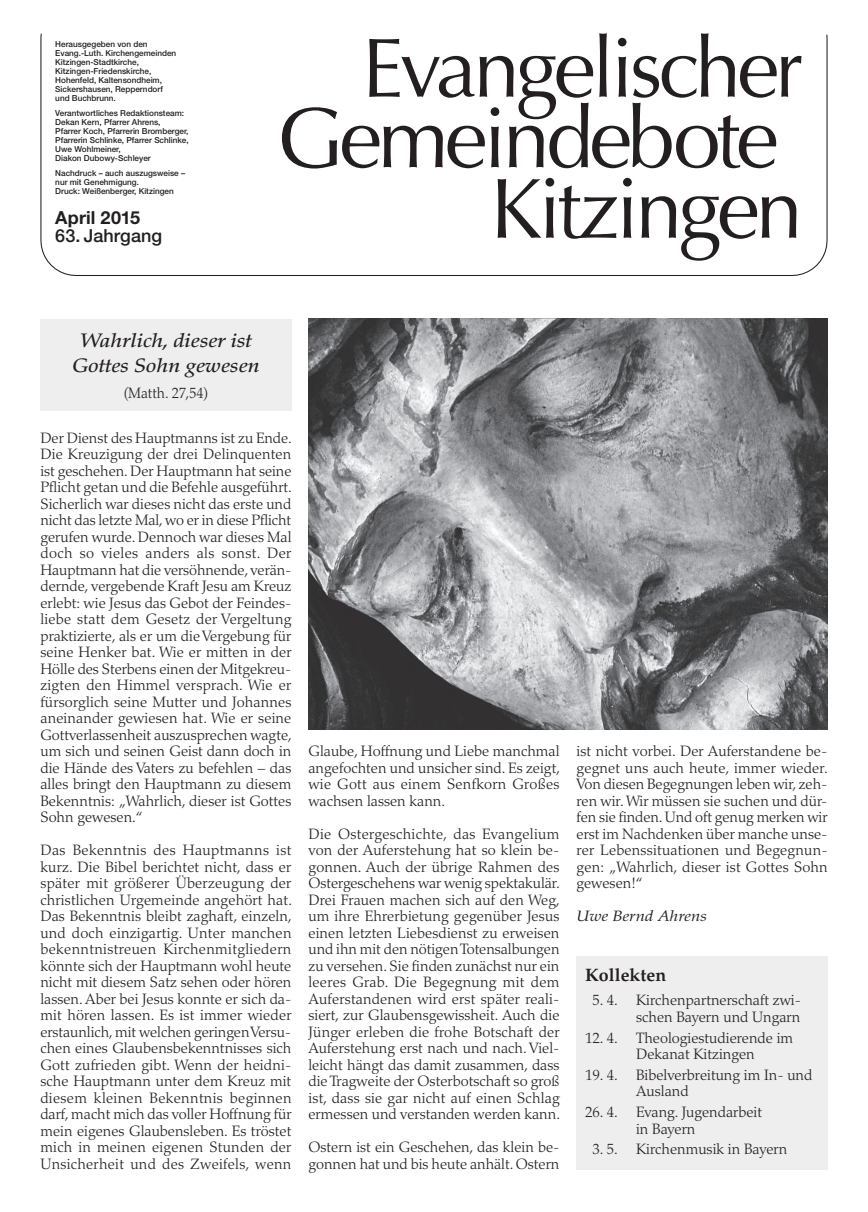
<style>
.page{position:relative;width:868px;height:1212px;background:#fff}
.page>*{position:absolute;margin:0;border:0;box-sizing:border-box;transform-origin:0 0}
.t1{font:85.5px/70.5px "Optima";letter-spacing:-.05em;color:#231f20;text-align:right}
.t2{font:84px "Optima";letter-spacing:-.05em;color:#231f20}
.t3{font:italic 500 19.5px/25.5px "Palatino";color:#231f20;text-align:center;scale:1.1 1}
.t4{font:500 18px "Helvetica Neue";letter-spacing:.005em;color:#231f20}
.t5{font:700 18px "Helvetica Neue";letter-spacing:.005em;color:#231f20}
.t6{font:700 18px "Palatino";color:#231f20}
.t7{font:300 15px/16.5px "Palatino";color:#231f20;text-align:justify}
.t8{font:italic 15px "Palatino";color:#231f20;scale:1.12 1}
.t9{font:300 15px "Palatino";color:#231f20;scale:.95 1}
.t10{font:500 8.25px/9px "Helvetica Neue";color:#231f20}
.s1{color:#fff}
</style>
<div class="page">
<svg style="left:40px;top:33px;width:788px;height:243px"></svg>
<div style="left:40px;top:319px;width:251px;height:91px;background:#eeeeef"></div>
<img style="left:308px;top:319px;width:519px;height:411px">
<div style="left:576px;top:956px;width:251px;height:213px;background:#eeeeef"></div>
<p class="t10" style="left:55px;top:40px;width:122px">Herausgegeben von den<br>Evang.-Luth. Kirchengemeinden<br>Kitzingen-Stadtkirche,<br>Kitzingen-Friedenskirche,<br>Hohenfeld, Kaltensondheim,<br>Sickershausen, Repperndorf und Buchbrunn.</p>
<p class="t10" style="left:55px;top:109px;width:135px">Verantwortliches Redaktionsteam:<br>Dekan Kern, Pfarrer Ahrens,<br>Pfarrer Koch, Pfarrerin Bromberger,<br>Pfarrerin Schlinke, Pfarrer Schlinke,<br>Uwe Wohlmeiner,<br>Diakon Dubowy-Schleyer</p>
<p class="t10" style="left:55px;top:169px;width:131px">Nachdruck – auch auszugsweise – nur mit Genehmigung.<br>Druck: Weißenberger, Kitzingen</p>
<p class="t5" style="left:55px;top:207px;width:86px">April 2015</p>
<p class="t4" style="left:55px;top:225px;width:108px">63. Jahrgang</p>
<h2 class="t2" style="left:361px;top:19px;width:442px">Evangelischer</h2>
<h1 class="t1" style="left:277px;top:104px;width:527px">Gemeindebote<span class="s1">r<br></span>Kitzingen</h1>
<h3 class="t3" style="left:72px;top:328px;width:172px">Wahrlich, dieser ist<br>Gottes Sohn gewesen</h3>
<p class="t9" style="left:123px;top:384px;width:91px">(Matth. 27,54)</p>
<p class="t7" style="left:40px;top:429px;width:253px">Der Dienst des Hauptmanns ist zu Ende.<br>Die Kreuzigung der drei Delinquenten ist geschehen. Der Hauptmann hat seine Pflicht getan und die Befehle ausgeführt.<br>Sicherlich war dieses nicht das erste und nicht das letzte Mal, wo er in diese Pflicht gerufen wurde. Dennoch war dieses Mal doch so vieles anders als sonst. Der Hauptmann hat die versöhnende, verän&shy;dernde, vergebende Kraft Jesu am Kreuz erlebt: wie Jesus das Gebot der Feindes&shy;liebe statt dem Gesetz der Vergeltung praktizierte, als er um die Vergebung für seine Henker bat. Wie er mitten in der Hölle des Sterbens einen der Mitgekreu&shy;zigten den Himmel versprach. Wie er fürsorglich seine Mutter und Johannes aneinander gewiesen hat. Wie er seine Gottverlassenheit auszusprechen wagte, um sich und seinen Geist dann doch in die Hände des Vaters zu befehlen – das alles bringt den Hauptmann zu diesem Bekenntnis: „Wahrlich, dieser ist Gottes Sohn gewesen.“</p>
<p class="t7" style="left:40px;top:842px;width:253px">Das Bekenntnis des Hauptmanns ist kurz. Die Bibel berichtet nicht, dass er später mit größerer Überzeugung der christlichen Urgemeinde angehört hat.<br>Das Bekenntnis bleibt zaghaft, einzeln, und doch einzigartig. Unter manchen bekenntnistreuen Kirchenmitgliedern könnte sich der Hauptmann wohl heute nicht mit diesem Satz sehen oder hören lassen. Aber bei Jesus konnte er sich da&shy;mit hören lassen. Es ist immer wieder erstaunlich, mit welchen geringen Versu&shy;chen eines Glaubensbekenntnisses sich Gott zufrieden gibt. Wenn der heidni&shy;sche Hauptmann unter dem Kreuz mit diesem kleinen Bekenntnis beginnen darf, macht mich das voller Hoffnung für mein eigenes Glaubensleben. Es tröstet mich in meinen eigenen Stunden der Unsicherheit und des Zweifels, wenn</p>
<p class="t7" style="left:308px;top:743px;width:253px">Glaube, Hoffnung und Liebe manchmal angefochten und unsicher sind. Es zeigt, wie Gott aus einem Senfkorn Großes wachsen lassen kann.</p>
<p class="t7" style="left:308px;top:826px;width:253px">Die Ostergeschichte, das Evangelium von der Auferstehung hat so klein be&shy;gonnen. Auch der übrige Rahmen des Ostergeschehens war wenig spektakulär.<br>Drei Frauen machen sich auf den Weg, um ihre Ehrerbietung gegenüber Jesus einen letzten Liebesdienst zu erweisen und ihn mit den nötigen Totensalbungen zu versehen. Sie finden zunächst nur ein leeres Grab. Die Begegnung mit dem Auferstandenen wird erst später reali&shy;siert, zur Glaubensgewissheit. Auch die Jünger erleben die frohe Botschaft der Auferstehung erst nach und nach. Viel&shy;leicht hängt das damit zusammen, dass die Tragweite der Osterbotschaft so groß ist, dass sie gar nicht auf einen Schlag ermessen und verstanden werden kann.</p>
<p class="t7" style="left:308px;top:1139px;width:252px">Ostern ist ein Geschehen, das klein be&shy;gonnen hat und bis heute anhält. Ostern</p>
<p class="t7" style="left:576px;top:743px;width:253px">ist nicht vorbei. Der Auferstandene be&shy;gegnet uns auch heute, immer wieder.<br>Von diesen Begegnungen leben wir, zeh&shy;ren wir. Wir müssen sie suchen und dür&shy;fen sie finden. Und oft genug merken wir erst im Nachdenken über manche unse&shy;rer Lebenssituationen und Begegnun&shy;gen: „Wahrlich, dieser ist Gottes Sohn gewesen!“</p>
<p class="t8" style="left:576px;top:908px;width:118px">Uwe Bernd Ahrens</p>
<p class="t6" style="left:585px;top:965px;width:83px">Kollekten</p>
<p class="t7" style="left:592px;top:992px;width:210px;text-align:right">5. 4. Kirchenpartnerschaft zwi&shy;schen Bayern und Ungarn</p>
<p class="t7" style="left:636px;top:1029px;width:158px;text-indent:-51px">12. 4. Theologiestudierende im<br>Dekanat Kitzingen</p>
<p class="t7" style="left:636px;top:1067px;width:178px;text-indent:-51px">19. 4. Bibelverbreitung im In- und<br>Ausland</p>
<p class="t7" style="left:636px;top:1104px;width:127px;text-indent:-51px">26. 4. Evang. Jugendarbeit in Bayern</p>
<p class="t7" style="left:592px;top:1141px;width:196px">3. 5. Kirchenmusik in Bayern</p>
</div>
